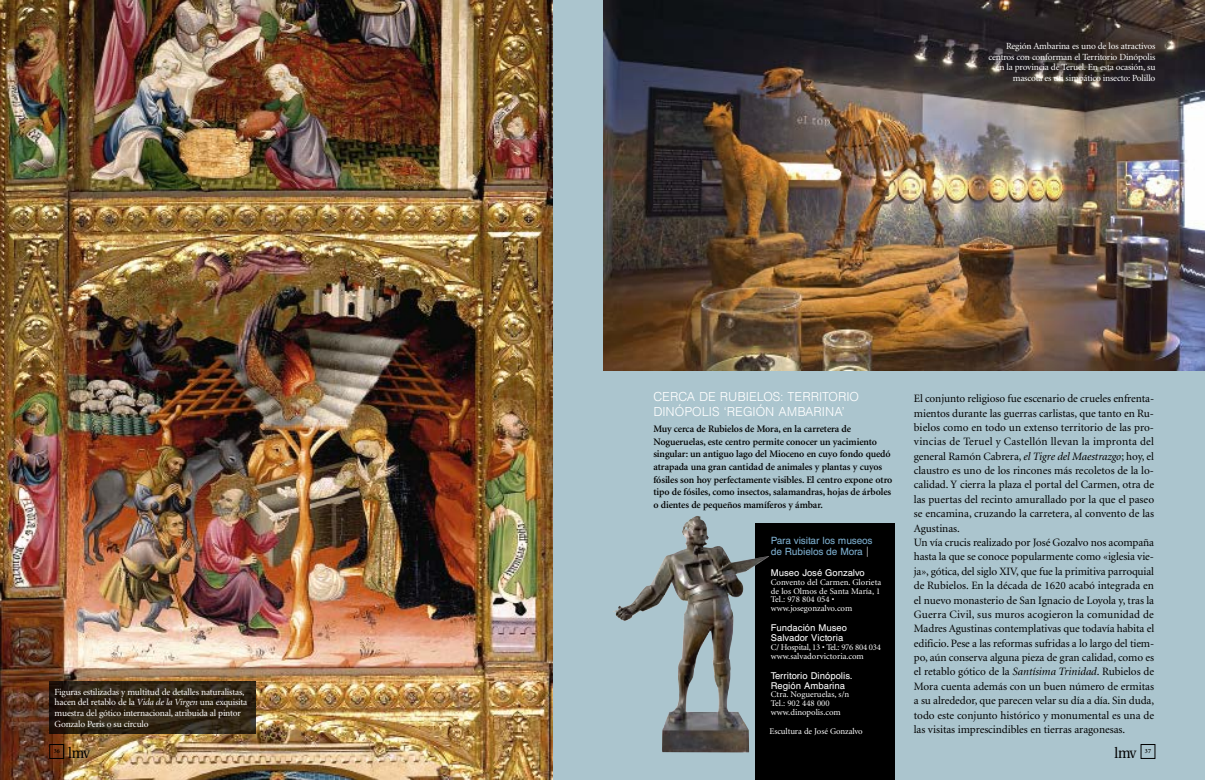
<style>
.page{position:relative;width:1205px;height:780px;background:#fff}
.page>*{position:absolute;margin:0;border:0;box-sizing:border-box;transform-origin:0 0}
.t1{font:15px "Utopia";letter-spacing:-.045em;color:#000;scale:.9 1}
.t2{font:300 12.5px/15px "AT Triumvirate";color:#fff}
.t3{font:11.25px/14.4px "Minion";letter-spacing:-.005em;color:#000}
.t4{font:600 10px/12.5px "Minion";letter-spacing:-.01em;color:#000}
.t5{font:10px/11.2px "AT Triumvirate";letter-spacing:-.015em;color:#7caece}
.t6{font:9.38px/10.6px "Minion";letter-spacing:-.02em;color:#fff}
.t7{font:9.38px/10px "AT Triumvirate";color:#fff}
.t8{font:8.75px/8.8px "Minion";color:#fff}
.t9{font:600 6.25px "Minion";color:#000}
.s1{font-style:italic}
.s2{color:#fff}
</style>
<div class="page">
<div style="left:553px;top:0;width:652px;height:780px;background:#abc5ce"></div>
<img style="left:0;top:0;width:553px;height:780px">
<img style="left:50px;top:681px;width:205px;height:52px">
<div style="left:755px;top:523px;width:140px;height:257px;background:#000"></div>
<div style="left:50px;top:744px;width:14px;height:14px;border:1px solid #000"></div>
<img style="left:603px;top:0;width:602px;height:370px">
<img style="left:613px;top:516px;width:156px;height:236px">
<p class="t6" style="left:55px;top:687px;width:194px">Figuras estilizadas y multitud de detalles naturalistas, hacen del retablo de la <span class="s1">Vida de la Virgen</span> una exquisita muestra del gótico internacional, atribuida al pintor Gonzalo Peris o su círculo</p>
<p class="t6" style="left:988px;top:42px;width:168px;text-align:right">Región Ambarina es uno de los atractivos centros con conforman el Territorio Dinópolis en la provincia de Teruel. En esta ocasión, su mascota es un simpático insecto: Polillo</p>
<p class="t2" style="left:653px;top:390px;width:207px">CERCA DE RUBIELOS: TERRITORIO<br>DINÓPOLIS ‘REGIÓN AMBARINA’</p>
<p class="t4" style="left:653px;top:424px;width:241px">Muy cerca de Rubielos de Mora, en la carretera de Nogueruelas, este centro permite conocer un yacimiento singular: un antiguo lago del Mioceno en cuyo fondo quedó atrapada una gran cantidad de animales y plantas y cuyos fósiles son hoy perfectamente visibles. El centro expone otro tipo de fósiles, como insectos, salamandras, hojas de árboles o dientes de pequeños mamíferos y ámbar.</p>
<p class="t5" style="left:771px;top:535px;width:103px">Para visitar los museos de Rubielos de Mora <span class="s2">|</span></p>
<p class="t7" style="left:771px;top:568px;width:95px">Museo José Gonzalvo</p>
<p class="t8" style="left:771px;top:578px;width:112px">Convento del Carmen. Glorieta de los Olmos de Santa María, 1<br>Tel.: 978 804 054 • www.josegonzalvo.com</p>
<p class="t7" style="left:771px;top:623px;width:78px">Fundación Museo<br>Salvador Victoria</p>
<p class="t8" style="left:771px;top:643px;width:112px">C/ Hospital, 13 • Tel.: 976 804 034 www.salvadorvictoria.com</p>
<p class="t7" style="left:771px;top:671px;width:83px">Territorio Dinópolis.<br>Región Ambarina</p>
<p class="t8" style="left:771px;top:690px;width:80px">Ctra. Nogueruelas, s/n<br>Tel.: 902 448 000 www.dinopolis.com</p>
<p class="t8" style="left:769px;top:727px;width:95px">Escultura de José Gonzalvo</p>
<p class="t3" style="left:914px;top:392px;width:242px">El conjunto religioso fue escenario de crueles enfrenta&shy;mientos durante las guerras carlistas, que tanto en Ru&shy;bielos como en todo un extenso territorio de las pro&shy;vincias de Teruel y Castellón llevan la impronta del general Ramón Cabrera, <span class="s1">el Tigre del Maestrazgo</span>; hoy, el claustro es uno de los rincones más recoletos de la lo&shy;calidad. Y cierra la plaza el portal del Carmen, otra de las puertas del recinto amurallado por la que el paseo se encamina, cruzando la carretera, al convento de las Agustinas.<br>Un vía crucis realizado por José Gozalvo nos acompaña hasta la que se conoce popularmente como «iglesia vie&shy;ja», gótica, del siglo XIV, que fue la primitiva parroquial de Rubielos. En la década de 1620 acabó integrada en el nuevo monasterio de San Ignacio de Loyola y, tras la Guerra Civil, sus muros acogieron la comunidad de Madres Agustinas contemplativas que todavía habita el edificio. Pese a las reformas sufridas a lo largo del tiem&shy;po, aún conserva alguna pieza de gran calidad, como es el retablo gótico de la <span class="s1">Santísima Trinidad</span>. Rubielos de Mora cuenta además con un buen número de ermitas a su alrededor, que parecen velar su día a día. Sin duda, todo este conjunto histórico y monumental es una de las visitas imprescindibles en tierras aragonesas.</p>
<h1 class="t1" style="left:1114px;top:746px;width:26px">lmv</h1>
<p class="t9" style="left:54px;top:748px;width:8px">36</p>
<h1 class="t1" style="left:68px;top:746px;width:26px">lmv</h1>
<p class="t9" style="left:1145px;top:748px;width:8px">37</p>
</div>
